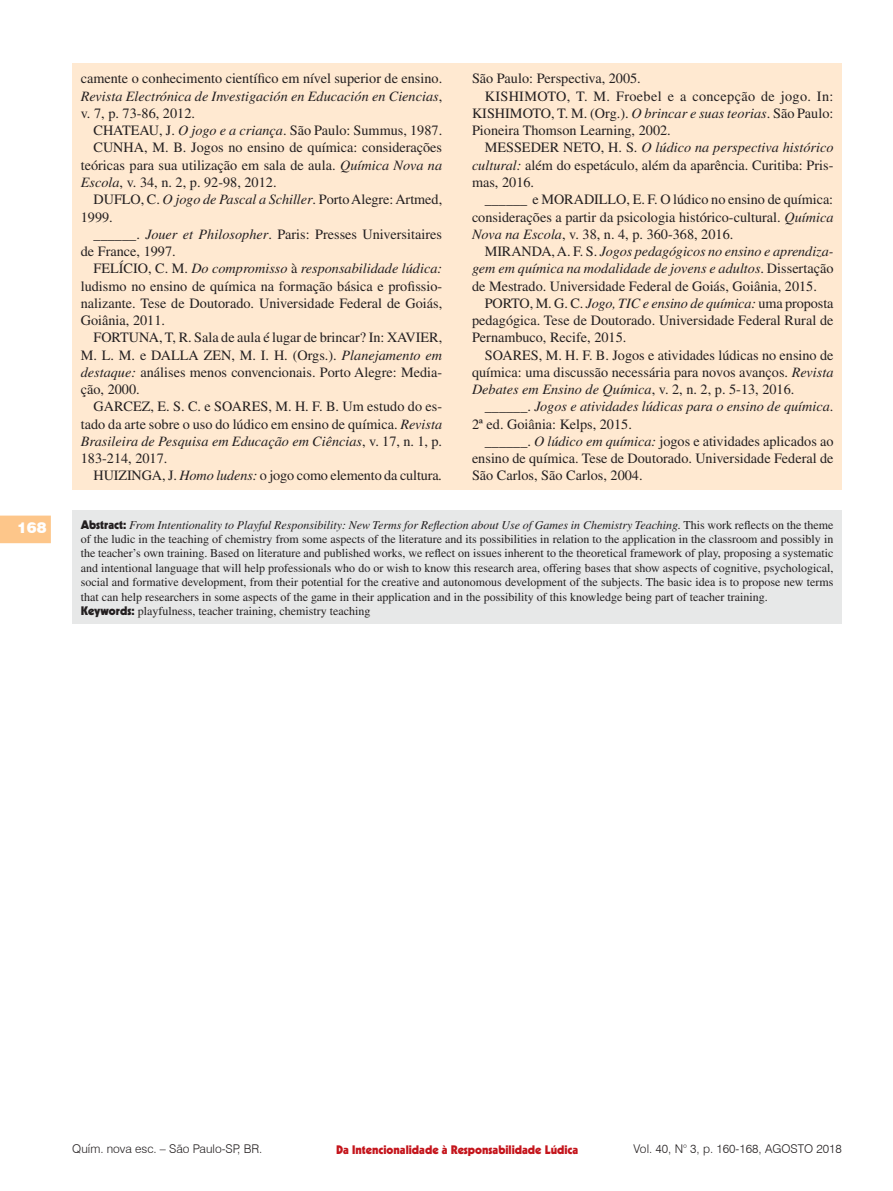
<style>
.page{position:relative;width:893px;height:1191px;background:#fff}
.page>*{position:absolute;margin:0;border:0;box-sizing:border-box;transform-origin:0 0}
.t1{font:900 15px "Swiss 721 BT";color:#fff}
.Bibliografia{font:14.25px/17.2px "Times";color:#231f20;text-align:justify}
.Bibliografia-2{font:italic 14.25px/17.2px "Times";color:#231f20}
.Abstract{font:12px/14.4px "Times";color:#231f20;text-align:justify}
.t2{font:300 12px "Swiss 721 BT";color:#231f20}
.t3{font:900 12px "Kabel";color:#c4151c}
.s1{font-style:italic}
.s2{font-style:normal}
.s3{font-family:"Kabel";font-weight:900}
</style>
<div class="page">
<svg style="left:0;top:515px;width:51px;height:28px"></svg>
<div style="left:72px;top:64px;width:770px;height:426px;background:#ffe9d1"></div>
<div style="left:72px;top:510px;width:770px;height:113px;background:#e7e8e8"></div>
<p class="t1" style="left:17px;top:518px;width:31px">168</p>
<p class="Bibliografia" style="left:472px;top:70px;width:170px">São Paulo: Perspectiva, 2005.</p>
<p class="Bibliografia" style="left:472px;top:87px;width:363px;text-indent:13px">KISHIMOTO, T. M. Froebel e a concepção de jogo. In:<br>KISHIMOTO, T. M. (Org.). <span class="s1">O brincar e suas teorias</span>. São Paulo:<br>Pioneira Thomson Learning, 2002.</p>
<p class="Bibliografia" style="left:472px;top:139px;width:363px;text-indent:13px">MESSEDER NETO, H. S. <span class="s1">O lúdico na perspectiva histórico cultural:</span> além do espetáculo, além da aparência. Curitiba: Pris&shy;mas, 2016.</p>
<p class="Bibliografia" style="left:472px;top:191px;width:363px;text-indent:13px">______ e MORADILLO, E. F. O lúdico no ensino de química: considerações a partir da psicologia histórico-cultural. <span class="s1">Química Nova na Escola</span>, v. 38, n. 4, p. 360-368, 2016.</p>
<p class="Bibliografia" style="left:472px;top:242px;width:363px;text-indent:13px">MIRANDA, A. F. S. <span class="s1">Jogos pedagógicos no ensino e aprendiza&shy;gem em química na modalidade de jovens e adultos</span>. Dissertação de Mestrado. Universidade Federal de Goiás, Goiânia, 2015.</p>
<p class="Bibliografia" style="left:472px;top:294px;width:363px;text-indent:13px">PORTO, M. G. C. <span class="s1">Jogo, TIC e ensino de química:</span> uma proposta pedagógica. Tese de Doutorado. Universidade Federal Rural de Pernambuco, Recife, 2015.</p>
<p class="Bibliografia" style="left:472px;top:346px;width:363px;text-indent:13px">SOARES, M. H. F. B. Jogos e atividades lúdicas no ensino de química: uma discussão necessária para novos avanços. <span class="s1">Revista Debates em Ensino de Química</span>, v. 2, n. 2, p. 5-13, 2016.</p>
<p class="Bibliografia-2" style="left:472px;top:398px;width:363px;text-indent:13px"><span class="s2">______.</span> Jogos e atividades lúdicas para o ensino de química<span class="s2">.<br>2ª ed. Goiânia: Kelps, 2015.</span></p>
<p class="Bibliografia" style="left:472px;top:432px;width:363px;text-indent:13px">______. <span class="s1">O lúdico em química:</span> jogos e atividades aplicados ao ensino de química. Tese de Doutorado. Universidade Federal de São Carlos, São Carlos, 2004.</p>
<p class="Abstract" style="left:81px;top:517px;width:754px"><span class="s3">Abstract:</span> <span class="s1">From Intentionality to Playful Responsibility: New Terms for Reflection about Use of Games in Chemistry Teaching.</span> This work reflects on the theme of the ludic in the teaching of chemistry from some aspects of the literature and its possibilities in relation to the application in the classroom and possibly in the teacher’s own training. Based on literature and published works, we reflect on issues inherent to the theoretical framework of play, proposing a systematic and intentional language that will help professionals who do or wish to know this research area, offering bases that show aspects of cognitive, psychological, social and formative development, from their potential for the creative and autonomous development of the subjects. The basic idea is to propose new terms that can help researchers in some aspects of the game in their application and in the possibility of this knowledge being part of teacher training.</p>
<p class="Abstract" style="left:81px;top:603px;width:291px"><span class="s3">Keywords:</span> playfulness, teacher training, chemistry teaching</p>
<p class="Bibliografia" style="left:81px;top:70px;width:363px">camente o conhecimento científico em nível superior de ensino.<br><span class="s1">Revista Electrónica de Investigación en Educación en Ciencias</span>, v. 7, p. 73-86, 2012.</p>
<p class="Bibliografia" style="left:94px;top:122px;width:350px">CHATEAU, J. <span class="s1">O jogo e a criança</span>. São Paulo: Summus, 1987.</p>
<p class="Bibliografia" style="left:81px;top:139px;width:363px;text-indent:13px">CUNHA, M. B. Jogos no ensino de química: considerações teóricas para sua utilização em sala de aula. <span class="s1">Química Nova na Escola</span>, v. 34, n. 2, p. 92-98, 2012.</p>
<p class="Bibliografia" style="left:81px;top:191px;width:363px;text-indent:13px">DUFLO, C. <span class="s1">O jogo de Pascal a Schiller</span>. Porto Alegre: Artmed,<br>1999.</p>
<p class="Bibliografia" style="left:81px;top:225px;width:363px;text-indent:13px">______. <span class="s1">Jouer et Philosopher</span>. Paris: Presses Universitaires de France, 1997.</p>
<p class="Bibliografia" style="left:81px;top:260px;width:363px;text-indent:13px">FELÍCIO, C. M. <span class="s1">Do compromisso</span> à <span class="s1">responsabilidade lúdica: </span>ludismo no ensino de química na formação básica e profissio&shy;nalizante. Tese de Doutorado. Universidade Federal de Goiás, Goiânia, 2011.</p>
<p class="Bibliografia" style="left:81px;top:329px;width:363px;text-indent:13px">FORTUNA, T, R. Sala de aula é lugar de brincar? In: XAVIER, M. L. M. e DALLA ZEN, M. I. H. (Orgs.). <span class="s1">Planejamento em destaque:</span> análises menos convencionais. Porto Alegre: Media&shy;ção, 2000.</p>
<p class="Bibliografia" style="left:81px;top:398px;width:363px;text-indent:13px">GARCEZ, E. S. C. e SOARES, M. H. F. B. Um estudo do es&shy;tado da arte sobre o uso do lúdico em ensino de química. <span class="s1">Revista Brasileira de Pesquisa em Educação em Ciências</span>, v. 17, n. 1, p.<br>183-214, 2017.</p>
<p class="Bibliografia" style="left:94px;top:467px;width:350px">HUIZINGA, J. <span class="s1">Homo ludens:</span> o jogo como elemento da cultura<span class="s1">.</span></p>
<p class="t2" style="left:72px;top:1141px;width:192px">Quím. nova esc. – São Paulo-SP, BR.</p>
<p class="t2" style="left:634px;top:1141px;width:210px">Vol. 40, N° 3, p. 160-168, AGOSTO 2018</p>
<p class="t3" style="left:336px;top:1141px;width:244px">Da Intencionalidade à Responsabilidade Lúdica</p>
</div>
